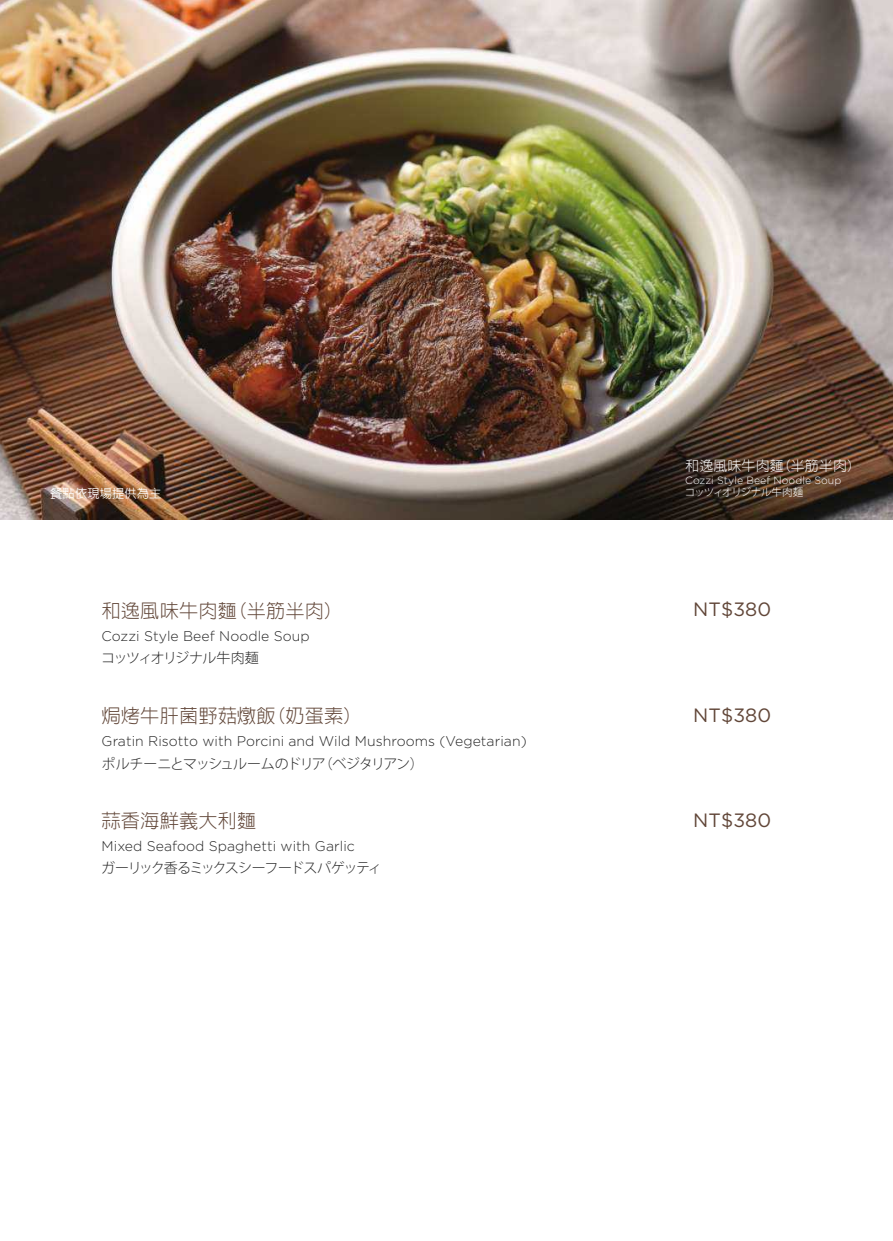
<style>
.page{position:relative;width:893px;height:1241px;background:#fff}
.page>*{position:absolute;margin:0;border:0;box-sizing:border-box;transform-origin:0 0}
.t1{font:300 19.25px "AR Hei B5";letter-spacing:.005em;color:#614638}
.t2{font:19.25px "Gotham";letter-spacing:.005em;color:#614638}
.t3{font:300 14px "Gotham";letter-spacing:.005em;color:#262626}
.t4{font:300 14px "Koz Go Pro";letter-spacing:-.08em;color:#262626}
.t5{font:300 14px "AR Hei B5";letter-spacing:.005em;color:#fff}
.t6{font:500 12.25px "AR Hei B5";letter-spacing:.01em;color:#fff}
.t7{font:300 10.5px "Gotham";letter-spacing:.005em;color:#fff}
.t8{font:300 10.5px "Koz Go Pro";letter-spacing:-.095em;color:#fff}
</style>
<div class="page">
<img style="left:1px;top:0;width:892px;height:520px">
<svg style="left:0;top:0;width:1px;height:520px"></svg>
<p class="t5" style="left:685px;top:459px;width:170px">和逸風味牛肉麵(半筋半肉)</p>
<p class="t7" style="left:685px;top:473px;width:158px">Cozzi Style Beef Noodle Soup</p>
<p class="t6" style="left:50px;top:487px;width:113px">餐點依現場提供為主</p>
<p class="t8" style="left:685px;top:485px;width:120px">コッツィオリジナル牛肉麺</p>
<h1 class="t1" style="left:102px;top:601px;width:234px">和逸風味牛肉麵(半筋半肉)</h1>
<p class="t3" style="left:102px;top:626px;width:210px">Cozzi Style Beef Noodle Soup</p>
<p class="t4" style="left:101px;top:649px;width:159px">コッツィオリジナル牛肉麺</p>
<h1 class="t1" style="left:102px;top:706px;width:253px">焗烤牛肝菌野菇燉飯(奶蛋素)</h1>
<p class="t3" style="left:102px;top:732px;width:427px">Gratin Risotto with Porcini and Wild Mushrooms (Vegetarian)</p>
<p class="t4" style="left:102px;top:754px;width:324px">ポルチーニとマッシュルームのドリア（ベジタリアン）</p>
<h1 class="t1" style="left:102px;top:810px;width:156px">蒜香海鮮義大利麵</h1>
<p class="t3" style="left:102px;top:836px;width:255px">Mixed Seafood Spaghetti with Garlic</p>
<p class="t4" style="left:101px;top:859px;width:282px">ガーリック香るミックスシーフードスパゲッティ</p>
<h1 class="t2" style="left:693px;top:597px;width:80px">NT$380</h1>
<h1 class="t2" style="left:693px;top:702px;width:80px">NT$380</h1>
<h1 class="t2" style="left:693px;top:807px;width:80px">NT$380</h1>
</div>
